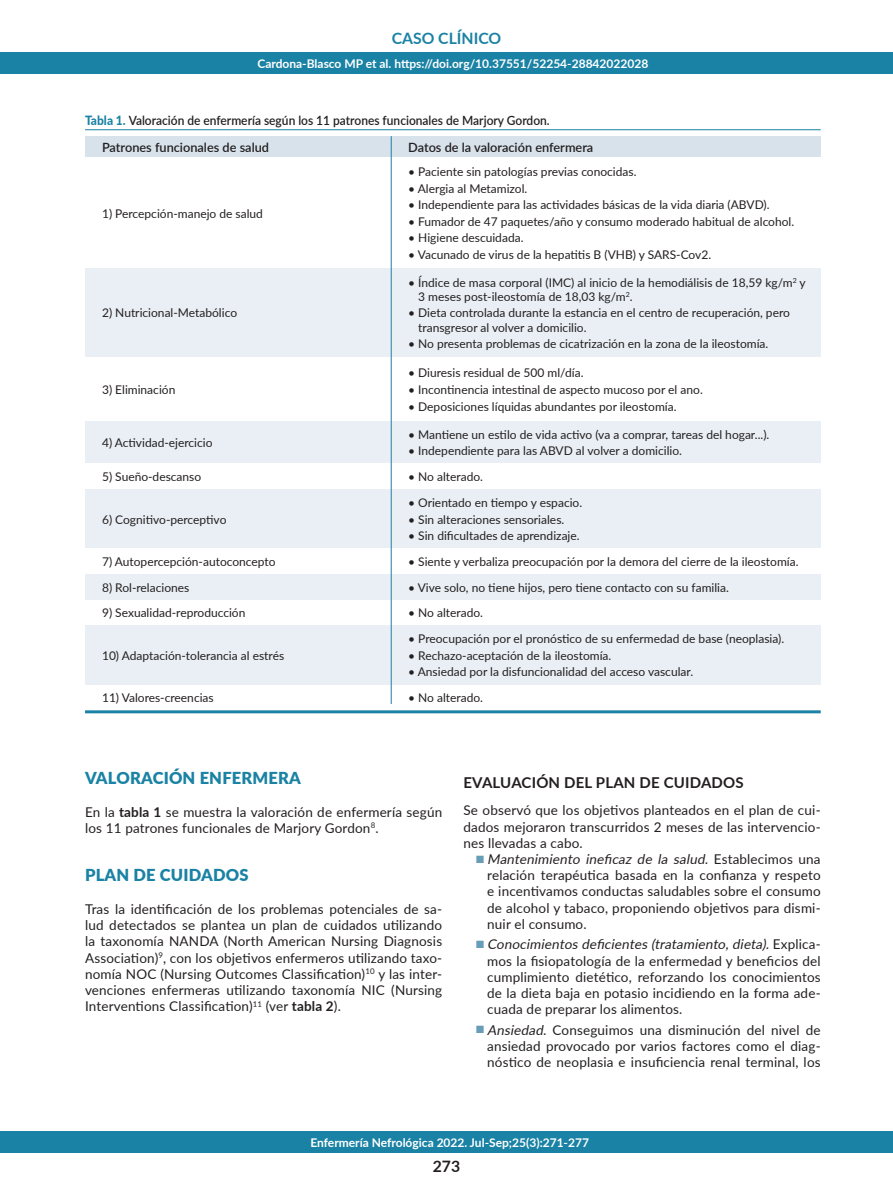
<style>
.page{position:relative;width:893px;height:1191px;background:#fff}
.page>*{position:absolute;margin:0;border:0;box-sizing:border-box;transform-origin:0 0}
.t1{font:900 16.5px "Lato";letter-spacing:.01em;color:#1a82a4}
.t2{font:700 15.75px "Lato";color:#1a82a4}
.t3{font:700 15.75px "Lato";color:#231f20}
.t4{font:700 15px "Lato";letter-spacing:.01em;color:#231f20}
.t5{font:13.5px/16.2px "Lato";letter-spacing:.01em;color:#231f20;text-align:justify}
.t6{font:600 12.75px "Lato";color:#231f20;scale:.94 1}
.t7{font:600 12.75px "Lato";color:#231f20}
.t8{font:12px/14.4px "Lato";color:#231f20}
.t9{font:700 12px "Lato";color:#fff}
.s1{font-weight:800;color:#1a82a4}
.s2{font-weight:700}
.s3{color:#689db9}
.s4{font-style:italic}
</style>
<div class="page">
<div style="left:0;top:52px;width:893px;height:21px;background:#1a82a4"></div>
<div style="left:0;top:1131px;width:893px;height:21px;background:#1a82a4"></div>
<hr style="left:85px;top:129px;width:736px;height:1px;background:#1a82a4">
<div style="left:85px;top:136px;width:306px;height:21px;background:#d7e2eb"></div>
<div style="left:85px;top:268px;width:306px;height:89px;background:#e9eff4"></div>
<div style="left:85px;top:421px;width:306px;height:42px;background:#e9eff4"></div>
<div style="left:85px;top:489px;width:306px;height:60px;background:#e9eff4"></div>
<div style="left:85px;top:548px;width:306px;height:26px;background:#fff"></div>
<div style="left:85px;top:574px;width:306px;height:26px;background:#e9eff4"></div>
<div style="left:85px;top:625px;width:306px;height:60px;background:#e9eff4"></div>
<div style="left:391px;top:136px;width:430px;height:21px;background:#d7e2eb"></div>
<div style="left:391px;top:268px;width:430px;height:89px;background:#e9eff4"></div>
<div style="left:391px;top:421px;width:430px;height:42px;background:#e9eff4"></div>
<div style="left:391px;top:489px;width:430px;height:60px;background:#e9eff4"></div>
<div style="left:391px;top:548px;width:430px;height:26px;background:#fff"></div>
<div style="left:391px;top:574px;width:430px;height:26px;background:#e9eff4"></div>
<div style="left:391px;top:625px;width:430px;height:60px;background:#e9eff4"></div>
<hr style="left:85px;top:710px;width:736px;height:3px;background:#1a82a4">
<hr style="left:391px;top:136px;width:1px;height:568px;background:#1a82a4">
<p class="t2" style="left:392px;top:26px;width:111px">CASO CLÍNICO</p>
<p class="t9" style="left:257px;top:54px;width:392px">Cardona-Blasco MP et al. https://doi.org/10.37551/52254-28842022028</p>
<p class="t6" style="left:85px;top:111px;width:496px"><span class="s1">Tabla 1.</span> Valoración de enfermería según los 11 patrones funcionales de Marjory Gordon.</p>
<p class="t7" style="left:102px;top:138px;width:169px">Patrones funcionales de salud</p>
<p class="t7" style="left:408px;top:138px;width:187px">Datos de la valoración enfermera</p>
<p class="t8" style="left:408px;top:164px;width:230px">• Paciente sin patologías previas conocidas.</p>
<p class="t8" style="left:408px;top:181px;width:121px">• Alergia al Metamizol.</p>
<p class="t8" style="left:408px;top:197px;width:363px">• Independiente para las actividades básicas de la vida diaria (ABVD).</p>
<p class="t8" style="left:408px;top:214px;width:388px">• Fumador de 47 paquetes/año y consumo moderado habitual de alcohol.</p>
<p class="t8" style="left:408px;top:230px;width:117px">• Higiene descuidada.</p>
<p class="t8" style="left:408px;top:247px;width:304px">• Vacunado de virus de la hepatitis B (VHB) y SARS-Cov2.</p>
<p class="t8" style="left:418px;top:274px;width:389px;text-indent:-10px">• Índice de masa corporal (IMC) al inicio de la hemodiálisis de 18,59 kg/m<sup>2</sup> y<br>3 meses post-ileostomía de 18,03 kg/m<sup>2</sup>.</p>
<p class="t8" style="left:418px;top:305px;width:373px;text-indent:-10px">• Dieta controlada durante la estancia en el centro de recuperación, pero transgresor al volver a domicilio.</p>
<p class="t8" style="left:408px;top:336px;width:362px">• No presenta problemas de cicatrización en la zona de la ileostomía.</p>
<p class="t8" style="left:408px;top:365px;width:177px">• Diuresis residual de 500 ml/día.</p>
<p class="t8" style="left:408px;top:382px;width:296px">• Incontinencia intestinal de aspecto mucoso por el ano.</p>
<p class="t8" style="left:408px;top:398px;width:270px">• Deposiciones líquidas abundantes por ileostomía.</p>
<p class="t8" style="left:408px;top:427px;width:363px">• Mantiene un estilo de vida activo (va a comprar, tareas del hogar...).</p>
<p class="t8" style="left:408px;top:443px;width:275px">• Independiente para las ABVD al volver a domicilio.</p>
<p class="t8" style="left:408px;top:469px;width:76px">• No alterado.</p>
<p class="t8" style="left:408px;top:495px;width:175px">• Orientado en tiempo y espacio.</p>
<p class="t8" style="left:408px;top:512px;width:158px">• Sin alteraciones sensoriales.</p>
<p class="t8" style="left:408px;top:528px;width:173px">• Sin dificultades de aprendizaje.</p>
<p class="t8" style="left:408px;top:554px;width:392px">• Siente y verbaliza preocupación por la demora del cierre de la ileostomía.</p>
<p class="t8" style="left:408px;top:580px;width:322px">• Vive solo, no tiene hijos, pero tiene contacto con su familia.</p>
<p class="t8" style="left:408px;top:605px;width:76px">• No alterado.</p>
<p class="t8" style="left:408px;top:631px;width:378px">• Preocupación por el pronóstico de su enfermedad de base (neoplasia).</p>
<p class="t8" style="left:408px;top:648px;width:205px">• Rechazo-aceptación de la ileostomía.</p>
<p class="t8" style="left:408px;top:664px;width:286px">• Ansiedad por la disfuncionalidad del acceso vascular.</p>
<p class="t8" style="left:408px;top:690px;width:76px">• No alterado.</p>
<p class="t8" style="left:102px;top:205px;width:162px">1) Percepción-manejo de salud</p>
<p class="t8" style="left:102px;top:305px;width:137px">2) Nutricional-Metabólico</p>
<p class="t8" style="left:102px;top:382px;width:75px">3) Eliminación</p>
<p class="t8" style="left:102px;top:435px;width:112px">4) Actividad-ejercicio</p>
<p class="t8" style="left:102px;top:469px;width:101px">5) Sueño-descanso</p>
<p class="t8" style="left:102px;top:512px;width:126px">6) Cognitivo-perceptivo</p>
<p class="t8" style="left:102px;top:554px;width:175px">7) Autopercepción-autoconcepto</p>
<p class="t8" style="left:102px;top:580px;width:89px">8) Rol-relaciones</p>
<p class="t8" style="left:102px;top:605px;width:145px">9) Sexualidad-reproducción</p>
<p class="t8" style="left:102px;top:648px;width:184px">10) Adaptación-tolerancia al estrés</p>
<p class="t8" style="left:102px;top:690px;width:113px">11) Valores-creencias</p>
<p class="t1" style="left:85px;top:766px;width:217px">VALORACIÓN ENFERMERA</p>
<p class="t5" style="left:85px;top:803px;width:359px">En la <span class="s2">tabla 1</span> se muestra la valoración de enfermería según los 11 patrones funcionales de Marjory Gordon<sup>8</sup>.</p>
<p class="t1" style="left:85px;top:863px;width:165px">PLAN DE CUIDADOS</p>
<p class="t5" style="left:85px;top:900px;width:359px">Tras la identificación de los problemas potenciales de sa&shy;lud detectados se plantea un plan de cuidados utilizando la taxonomía NANDA (North American Nursing Diagnosis Association)<sup>9</sup>, con los objetivos enfermeros utilizando taxo&shy;nomía NOC (Nursing Outcomes Classification)<sup>10</sup> y las inter&shy;venciones enfermeras utilizando taxonomía NIC (Nursing Interventions Classification)<sup>11</sup> (ver <span class="s2">tabla 2</span>).</p>
<p class="t4" style="left:463px;top:771px;width:282px">EVALUACIÓN DEL PLAN DE CUIDADOS</p>
<p class="t5" style="left:463px;top:802px;width:359px">Se observó que los objetivos planteados en el plan de cui&shy;dados mejoraron transcurridos 2 meses de las intervencio&shy;nes llevadas a cabo.</p>
<p class="t5" style="left:487px;top:850px;width:335px;text-indent:-11px"><span class="s3">■</span> <span class="s4">Mantenimiento ineficaz de la salud.</span> E s ta b l e c i m o s u n a relación terapéutica basada en la confianza y respeto e incentivamos conductas saludables sobre el consumo de alcohol y tabaco, proponiendo objetivos para dismi&shy;nuir el consumo.</p>
<p class="t5" style="left:487px;top:935px;width:335px;text-indent:-11px"><span class="s3">■</span> <span class="s4">Conocimientos deficientes (tratamiento,dieta).</span>E x p l i c a - mos la fisiopatología de la enfermedad y beneficios del cumplimiento dietético, reforzando los conocimientos de la dieta baja en potasio incidiendo en la forma ade&shy;cuada de preparar los alimentos.</p>
<p class="t5" style="left:487px;top:1021px;width:335px;text-indent:-11px"><span class="s3">■</span> <span class="s4">Ansiedad.</span> Conseguimos una disminución del nivel de ansiedad provocado por varios factores como el diag&shy;nóstico de neoplasia e insuficiencia renal terminal, los</p>
<p class="t9" style="left:310px;top:1133px;width:280px">Enfermería Nefrológica 2022. Jul-Sep;25(3):271-277</p>
<p class="t3" style="left:433px;top:1154px;width:29px">273</p>
</div>
